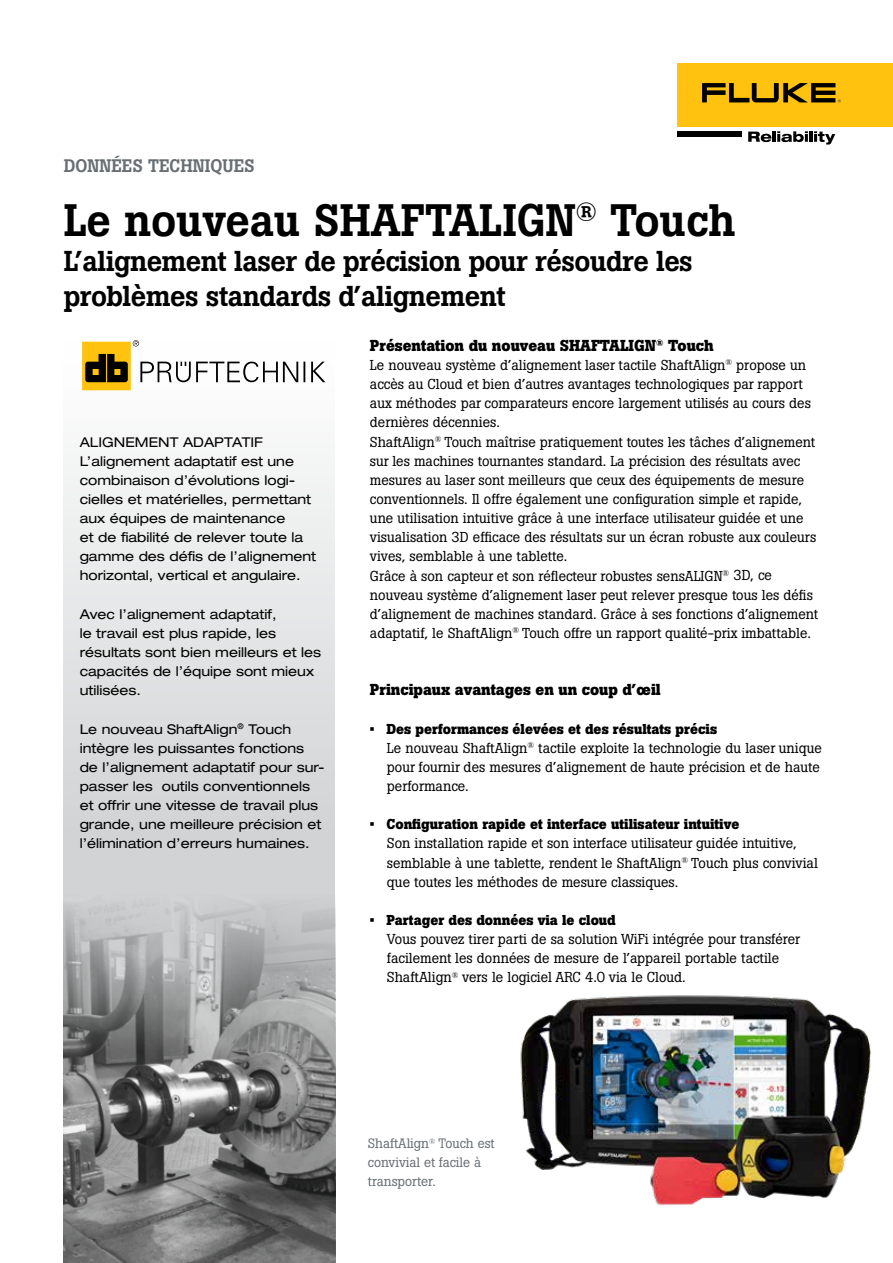
<style>
.page{position:relative;width:893px;height:1263px;background:#fff}
.page>*{position:absolute;margin:0;border:0;box-sizing:border-box;transform-origin:0 0}
.t1{font:500 45px "Boton Pro";color:#000}
.t2{font:500 28.5px/35.1px "Boton Pro";letter-spacing:-.02em;color:#000}
.t3{font:500 18px "Boton Pro";color:#676f73}
.t4{font:700 15.75px "Boton Pro";color:#000}
.t5{font:14.25px/19.2px "Boton Pro";color:#000}
.t6{font:700 14.25px "Boton Pro";color:#000}
.t7{font:expanded 13.5px/19.2px "Helvetica Neue LT Pro";color:#000}
.t8{font:13.5px/19.2px "Boton Pro";color:#676f73}
.s1{font-weight:700}
</style>
<div class="page">
<img style="left:520px;top:995px;width:352px;height:211px">
<svg style="left:64px;top:382px;width:271px;height:511px"></svg>
<img style="left:64px;top:893px;width:272px;height:370px">
<svg style="left:82px;top:340px;width:243px;height:50px"></svg>
<div style="left:677px;top:64px;width:216px;height:63px;background:#ffc20e"></div>
<svg style="left:702px;top:83px;width:139px;height:19px"></svg>
<div style="left:677px;top:132px;width:65px;height:5px;background:#000"></div>
<svg style="left:748px;top:131px;width:87px;height:14px"></svg>
<p class="t3" style="left:64px;top:154px;width:192px">DONNÉES TECHNIQUES</p>
<h1 class="t1" style="left:64px;top:191px;width:673px">Le nouveau SHAFTALIGN<sup>®</sup> Touch</h1>
<h2 class="t2" style="left:64px;top:244px;width:631px">L’alignement laser de précision pour résoudre les problèmes standards d’alignement</h2>
<p class="t7" style="left:80px;top:432px;width:238px">ALIGNEMENT ADAPTATIF<br>L’alignement adaptatif est une combinaison d’évolutions logi&shy;cielles et matérielles, permettant aux équipes de maintenance<br>et de fiabilité de relever toute la gamme des défis de l’alignement horizontal, vertical et angulaire.</p>
<p class="t7" style="left:80px;top:604px;width:243px">Avec l’alignement adaptatif,<br>le travail est plus rapide, les résultats sont bien meilleurs et les capacités de l’équipe sont mieux utilisées.</p>
<p class="t7" style="left:80px;top:719px;width:247px">Le nouveau ShaftAlign<sup>®</sup> Touch intègre les puissantes fonctions de l’alignement adaptatif pour sur&shy;passer les outils conventionnels et offrir une vitesse de travail plus grande, une meilleure précision et l’élimination d’erreurs humaines.</p>
<p class="t4" style="left:370px;top:335px;width:345px">Présentation du nouveau SHAFTALIGN<sup>®</sup> Touch</p>
<p class="t5" style="left:370px;top:355px;width:450px">Le nouveau système d’alignement laser tactile ShaftAlign<sup>®</sup> propose un accès au Cloud et bien d’autres avantages technologiques par rapport aux méthodes par comparateurs encore largement utilisés au cours des dernières décennies.<br>ShaftAlign<sup>®</sup> Touch maîtrise pratiquement toutes les tâches d’alignement sur les machines tournantes standard. La précision des résultats avec mesures au laser sont meilleurs que ceux des équipements de mesure conventionnels. Il offre également une configuration simple et rapide, une utilisation intuitive grâce à une interface utilisateur guidée et une visualisation 3D efficace des résultats sur un écran robuste aux couleurs vives, semblable à une tablette.<br>Grâce à son capteur et son réflecteur robustes sensALIGN<sup>®</sup> 3D, ce nouveau système d’alignement laser peut relever presque tous les défis d’alignement de machines standard. Grâce à ses fonctions d’alignement adaptatif, le ShaftAlign<sup>®</sup> Touch offre un rapport qualité-prix imbattable.</p>
<p class="t4" style="left:370px;top:679px;width:292px">Principaux avantages en un coup d’œil</p>
<p class="t5" style="left:387px;top:719px;width:436px;text-indent:-17px"><span class="s1">• Des performances élevées et des résultats précis<br></span>Le nouveau ShaftAlign<sup>®</sup> tactile exploite la technologie du laser unique pour fournir des mesures d’alignement de haute précision et de haute performance.</p>
<p class="t6" style="left:370px;top:815px;width:371px">• Configuration rapide et interface utilisateur intuitive</p>
<p class="t5" style="left:387px;top:834px;width:432px">Son installation rapide et son interface utilisateur guidée intuitive, semblable à une tablette, rendent le ShaftAlign<sup>®</sup> Touch plus convivial que toutes les méthodes de mesure classiques.</p>
<p class="t6" style="left:370px;top:911px;width:247px">• Partager des données via le cloud</p>
<p class="t5" style="left:387px;top:929px;width:415px">Vous pouvez tirer parti de sa solution WiFi intégrée pour transférer facilement les données de mesure de l’appareil portable tactile<br>ShaftAlign<sup>®</sup> vers le logiciel ARC 4.0 via le Cloud.</p>
<p class="t8" style="left:368px;top:1134px;width:129px">ShaftAlign<sup>®</sup> Touch est convivial et facile à transporter.</p>
</div>
